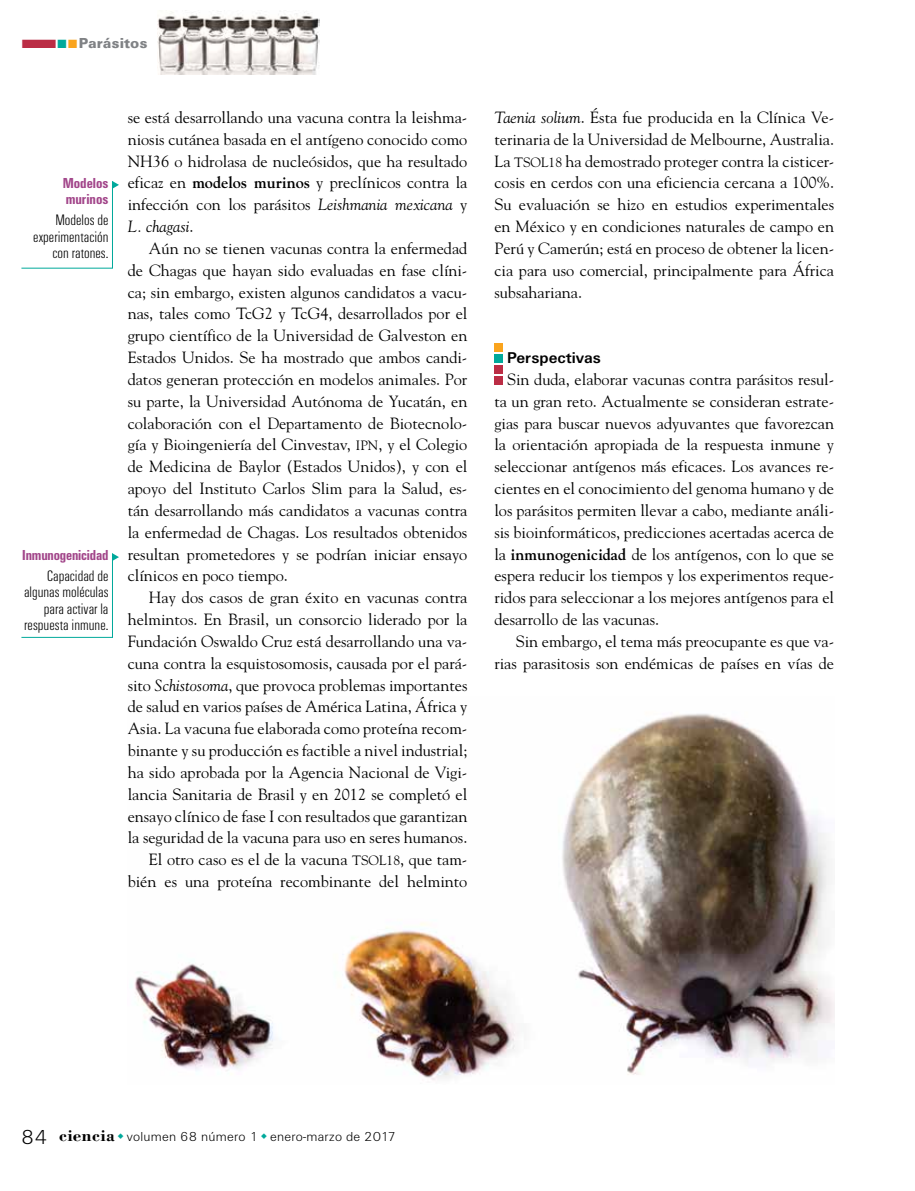
<style>
.page{position:relative;width:915px;height:1191px;background:#fff}
.page>*{position:absolute;margin:0;border:0;box-sizing:border-box;transform-origin:0 0}
.t1{font:16.2px/21.8px "Goudy";color:#000;text-align:justify}
.t2{font:700 16.2px "Unitus T";color:#000}
.t3{font:300 condensed 15.75px/16.5px "Unitus T";color:#000;text-align:right}
.t4{font:700 condensed 15px/16.5px "Unitus T";letter-spacing:-.01em;color:#a2468a}
.t5{font:900 15px "Unitus T";letter-spacing:.005em;color:#808285}
.t6{font:300 13.5px "Unitus T";letter-spacing:.02em;color:#000}
.s1{color:#bb2d45}
.s2{color:#00a99b}
.s3{color:#faa41d}
.s4{font-weight:700}
.s5{font-style:italic}
.s6{font-size:13.5px}
.s7{font-size:21px}
.s8{font-family:"Bodoni";font-weight:700;font-size:17.25px}
</style>
<div class="page">
<img style="left:157px;top:11px;width:162px;height:64px">
<img style="left:130px;top:713px;width:703px;height:367px">
<div style="left:494px;top:376px;width:8px;height:9px;background:#bb2d45"></div>
<div style="left:494px;top:365px;width:8px;height:9px;background:#bb2d45"></div>
<div style="left:494px;top:354px;width:8px;height:8px;background:#00a99b"></div>
<div style="left:494px;top:343px;width:8px;height:8px;background:#faa41d"></div>
<svg style="left:21px;top:181px;width:98px;height:88px"></svg>
<svg style="left:21px;top:553px;width:98px;height:85px"></svg>
<p class="t5" style="left:21px;top:34px;width:128px"><span class="s1">■</span><span class="s2">■</span><span class="s3">■</span>Parásitos</p>
<p class="t4" style="left:63px;top:174px;width:47px">Modelos murinos</p>
<p class="t3" style="left:33px;top:211px;width:77px">Modelos de experimentación con ratones.</p>
<p class="t4" style="left:22px;top:546px;width:88px">Inmunogenicidad</p>
<p class="t3" style="left:24px;top:567px;width:86px">Capacidad de algunas moléculas para activar la respuesta inmune.</p>
<p class="t1" style="left:128px;top:106px;width:341px">se está desarrollando una vacuna contra la leishma&shy;niosis cutánea basada en el antígeno conocido como NH36 o hidrolasa de nucleósidos, que ha resultado eficaz en <span class="s4">modelos murinos</span> y preclínicos contra la infección con los parásitos <span class="s5">Leishmania mexicana</span> y <span class="s5">L. chagasi</span>.</p>
<p class="t1" style="left:128px;top:237px;width:341px;text-indent:21px">Aún no se tienen vacunas contra la enfermedad de Chagas que hayan sido evaluadas en fase clíni&shy;ca; sin embargo, existen algunos candidatos a vacu&shy;nas, tales como TcG2 y TcG4, desarrollados por el grupo científico de la Universidad de Galveston en Estados Unidos. Se ha mostrado que ambos candi&shy;datos generan protección en modelos animales. Por su parte, la Universidad Autónoma de Yucatán, en colaboración con el Departamento de Biotecnolo&shy;gía y Bioingeniería del Cinvestav, <span class="s6">IPN</span>, y el Colegio de Medicina de Baylor (Estados Unidos), y con el apoyo del Instituto Carlos Slim para la Salud, es&shy;tán desarrollando más candidatos a vacunas contra la enfermedad de Chagas. Los resultados obtenidos resultan prometedores y se podrían iniciar ensayo clínicos en poco tiempo.</p>
<p class="t1" style="left:128px;top:586px;width:341px;text-align:right">Hay dos casos de gran éxito en vacunas contra helmintos. En Brasil, un consorcio liderado por la Fundación Oswaldo Cruz está desarrollando una va&shy;cuna contra la esquistosomosis, causada por el pará&shy;sito <span class="s5">Schistosoma</span>, que provoca problemas importantes de salud en varios países de América Latina, África y Asia. La vacuna fue elaborada como proteína recom&shy;binante y su producción es factible a nivel industrial; ha sido aprobada por la Agencia Nacional de Vigi&shy;lancia Sanitaria de Brasil y en 2012 se completó el ensayo clínico de fase I con resultados que garantizan la seguridad de la vacuna para uso en seres humanos.<br>El otro caso es el de la vacuna <span class="s6">TSOL18</span>, que tam&shy;bién es una proteína recombinante del helminto</p>
<p class="t1" style="left:494px;top:106px;width:341px"><span class="s5">Taenia solium</span>. Ésta fue producida en la Clínica Ve&shy;terinaria de la Universidad de Melbourne, Australia.<br>La <span class="s6">TSOL18</span> ha demostrado proteger contra la cisticer&shy;cosis en cerdos con una eficiencia cercana a 100%.<br>Su evaluación se hizo en estudios experimentales en México y en condiciones naturales de campo en Perú y Camerún; está en proceso de obtener la licen&shy;cia para uso comercial, principalmente para África subsahariana.</p>
<p class="t2" style="left:507px;top:348px;width:95px">Perspectivas</p>
<p class="t1" style="left:494px;top:368px;width:341px;text-indent:13px">Sin duda, elaborar vacunas contra parásitos resul&shy;ta un gran reto. Actualmente se consideran estrate&shy;gias para buscar nuevos adyuvantes que favorezcan la orientación apropiada de la respuesta inmune y seleccionar antígenos más eficaces. Los avances re&shy;cientes en el conocimiento del genoma humano y de los parásitos permiten llevar a cabo, mediante análi&shy;sis bioinformáticos, predicciones acertadas acerca de la <span class="s4">inmunogenicidad</span> de los antígenos, con lo que se espera reducir los tiempos y los experimentos reque&shy;ridos para seleccionar a los mejores antígenos para el desarrollo de las vacunas.</p>
<p class="t1" style="left:494px;top:630px;width:341px;text-align:right">Sin embargo, el tema más preocupante es que va&shy;rias parasitosis son endémicas de países en vías de</p>
<p class="t6" style="left:21px;top:1128px;width:376px"><span class="s7">84</span> <span class="s8">ciencia</span> volumen 68 número 1 enero-marzo de 2017</p>
</div>
